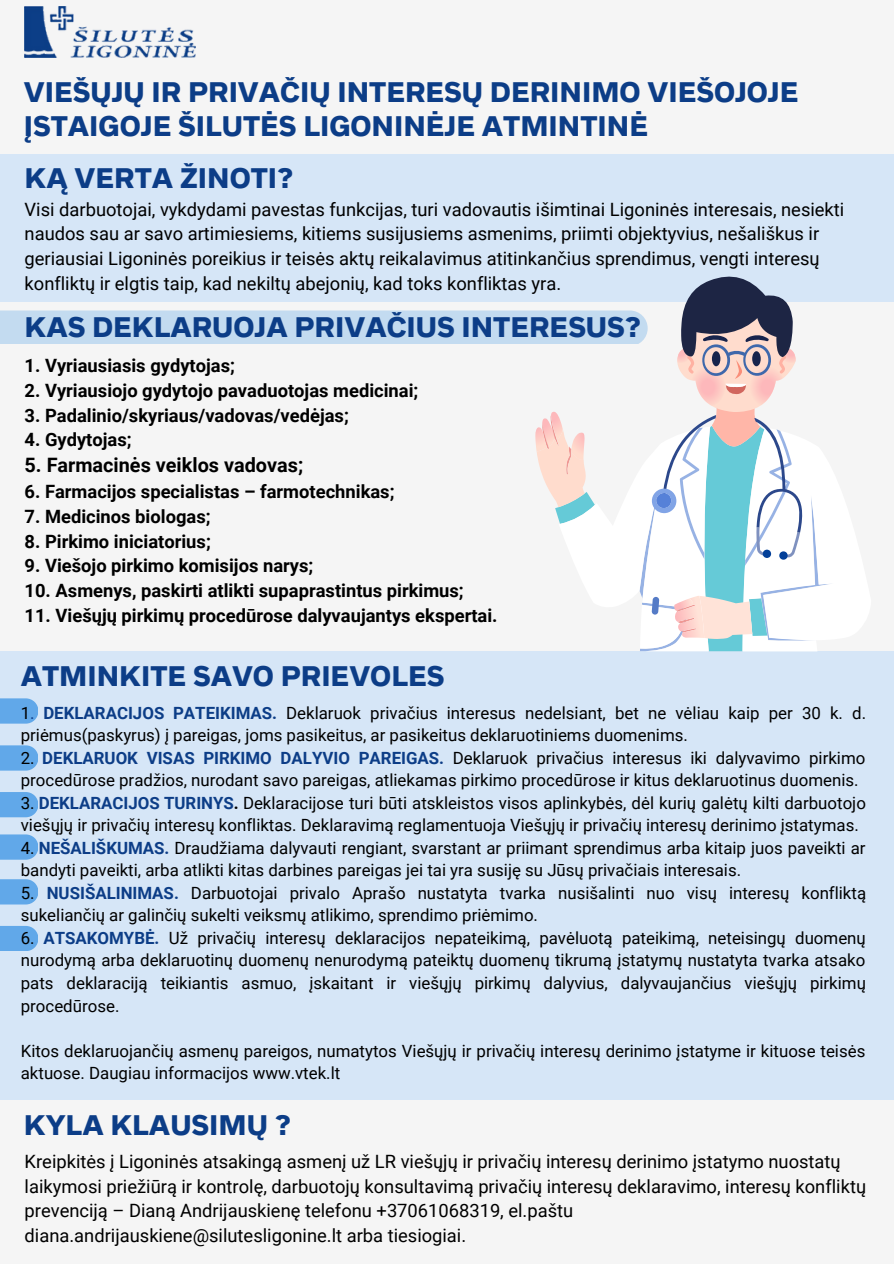
<style>
.page{position:relative;width:894px;height:1264px;background:#fff}
.page>*{position:absolute;margin:0;border:0;box-sizing:border-box;transform-origin:0 0}
.t1{font:800 25.5px/35px "Radnika Next";color:#0c3d87}
.t2{font:700 19.8px "Roboto";color:#000}
.t3{font:18.3px/24.8px "Roboto";color:#000}
.t4{font:700 18.3px "Roboto";color:#000}
.t5{font:16.8px/22.5px "Roboto";color:#000}
.s1{color:#0c3d87}
.s2{font-weight:700;color:#0c3d87}
.s3{font-weight:700}
</style>
<div class="page">
<div style="left:0;top:0;width:893px;height:1263px;background:#f5f5f5"></div>
<img style="left:25px;top:6px;width:171px;height:51px">
<div style="left:0;top:154px;width:893px;height:148px;background:#d6e6f7"></div>
<div style="left:0;top:651px;width:893px;height:448px;background:#d6e6f7"></div>
<svg style="left:0;top:276px;width:828px;height:375px"></svg>
<div style="left:0;top:698px;width:38px;height:25px;background:#61a8e9"></div>
<div style="left:0;top:745px;width:38px;height:25px;background:#61a8e9"></div>
<div style="left:0;top:792px;width:38px;height:25px;background:#61a8e9"></div>
<div style="left:0;top:834px;width:38px;height:25px;background:#61a8e9"></div>
<div style="left:0;top:879px;width:38px;height:25px;background:#61a8e9"></div>
<div style="left:0;top:925px;width:38px;height:26px;background:#61a8e9"></div>
<p class="t1" style="left:24px;top:74px;width:775px">VIEŠŲJŲ IR PRIVAČIŲ INTERESŲ DERINIMO VIEŠOJOJE<br>ĮSTAIGOJE ŠILUTĖS LIGONINĖJE ATMINTINĖ</p>
<p class="t1" style="left:25px;top:160px;width:270px">KĄ VERTA ŽINOTI?</p>
<p class="t3" style="left:25px;top:197px;width:821px">Visi darbuotojai, vykdydami pavestas funkcijas, turi vadovautis išimtinai Ligoninės interesais, nesiekti naudos sau ar savo artimiesiems, kitiems susijusiems asmenims, priimti objektyvius, nešališkus ir geriausiai Ligoninės poreikius ir teisės aktų reikalavimus atitinkančius sprendimus, vengti interesų konfliktų ir elgtis taip, kad nekiltų abejonių, kad toks konfliktas yra.</p>
<p class="t1" style="left:25px;top:309px;width:617px">KAS DEKLARUOJA PRIVAČIUS INTERESUS?</p>
<p class="t4" style="left:25px;top:355px;width:212px">1. Vyriausiasis gydytojas;</p>
<p class="t4" style="left:25px;top:380px;width:395px">2. Vyriausiojo gydytojo pavaduotojas medicinai;</p>
<p class="t4" style="left:25px;top:404px;width:325px">3. Padalinio/skyriaus/vadovas/vedėjas;</p>
<p class="t4" style="left:25px;top:429px;width:109px">4. Gydytojas;</p>
<p class="t2" style="left:25px;top:454px;width:280px">5. Farmacinės veiklos vadovas;</p>
<p class="t4" style="left:25px;top:481px;width:371px">6. Farmacijos specialistas – farmotechnikas;</p>
<p class="t4" style="left:25px;top:506px;width:187px">7. Medicinos biologas;</p>
<p class="t4" style="left:25px;top:530px;width:188px">8. Pirkimo iniciatorius;</p>
<p class="t4" style="left:25px;top:555px;width:290px">9. Viešojo pirkimo komisijos narys;</p>
<p class="t4" style="left:25px;top:580px;width:440px">10. Asmenys, paskirti atlikti supaprastintus pirkimus;</p>
<p class="t4" style="left:25px;top:605px;width:474px">11. Viešųjų pirkimų procedūrose dalyvaujantys ekspertai.</p>
<p class="t1" style="left:21px;top:659px;width:425px">ATMINKITE SAVO PRIEVOLES</p>
<p class="t5" style="left:21px;top:701px;width:846px">1<span class="s1">.</span> <span class="s2">DEKLARACIJOS PATEIKIMAS.</span> Deklaruok privačius interesus nedelsiant, bet ne vėliau kaip per 30 k. d. priėmus(paskyrus) į pareigas, joms pasikeitus, ar pasikeitus deklaruotiniems duomenims.</p>
<p class="t5" style="left:21px;top:746px;width:845px">2. <span class="s2">DEKLARUOK VISAS PIRKIMO DALYVIO PAREIGAS.</span> Deklaruok privačius interesus iki dalyvavimo pirkimo procedūrose pradžios, nurodant savo pareigas, atliekamas pirkimo procedūrose ir kitus deklaruotinus duomenis.</p>
<p class="t5" style="left:21px;top:791px;width:846px">3. <span class="s2">DEKLARACIJOS TURINYS</span><span class="s3">.</span> Deklaracijose turi būti atskleistos visos aplinkybės, dėl kurių galėtų kilti darbuotojo viešųjų ir privačių interesų konfliktas. Deklaravimą reglamentuoja Viešųjų ir privačių interesų derinimo įstatymas.</p>
<p class="t5" style="left:21px;top:836px;width:846px">4. <span class="s2">NEŠALIŠKUMAS.</span> Draudžiama dalyvauti rengiant, svarstant ar priimant sprendimus arba kitaip juos paveikti ar bandyti paveikti, arba atlikti kitas darbines pareigas jei tai yra susiję su Jūsų privačiais interesais.</p>
<p class="t5" style="left:21px;top:881px;width:846px">5. <span class="s2">NUSIŠALINIMAS.</span> Darbuotojai privalo Aprašo nustatyta tvarka nusišalinti nuo visų interesų konfliktą sukeliančių ar galinčių sukelti veiksmų atlikimo, sprendimo priėmimo.</p>
<p class="t5" style="left:21px;top:926px;width:846px;text-align:justify">6. <span class="s2">ATSAKOMYBĖ.</span> Už privačių interesų deklaracijos nepateikimą, pavėluotą pateikimą, neteisingų duomenų nurodymą arba deklaruotinų duomenų nenurodymą pateiktų duomenų tikrumą įstatymų nustatyta tvarka atsako pats deklaraciją teikiantis asmuo, įskaitant ir viešųjų pirkimų dalyvius, dalyvaujančius viešųjų pirkimų procedūrose.</p>
<p class="t5" style="left:21px;top:1039px;width:845px">Kitos deklaruojančių asmenų pareigos, numatytos Viešųjų ir privačių interesų derinimo įstatyme ir kituose teisės aktuose. Daugiau informacijos www.vtek.lt</p>
<p class="t1" style="left:24px;top:1108px;width:268px">KYLA KLAUSIMŲ ?</p>
<p class="t3" style="left:25px;top:1149px;width:842px">Kreipkitės į Ligoninės atsakingą asmenį už LR viešųjų ir privačių interesų derinimo įstatymo nuostatų laikymosi priežiūrą ir kontrolę, darbuotojų konsultavimą privačių interesų deklaravimo, interesų konfliktų prevenciją – Dianą Andrijauskienę telefonu +37061068319, el.paštu diana.andrijauskiene@silutesligonine.lt arba tiesiogiai.</p>
</div>
